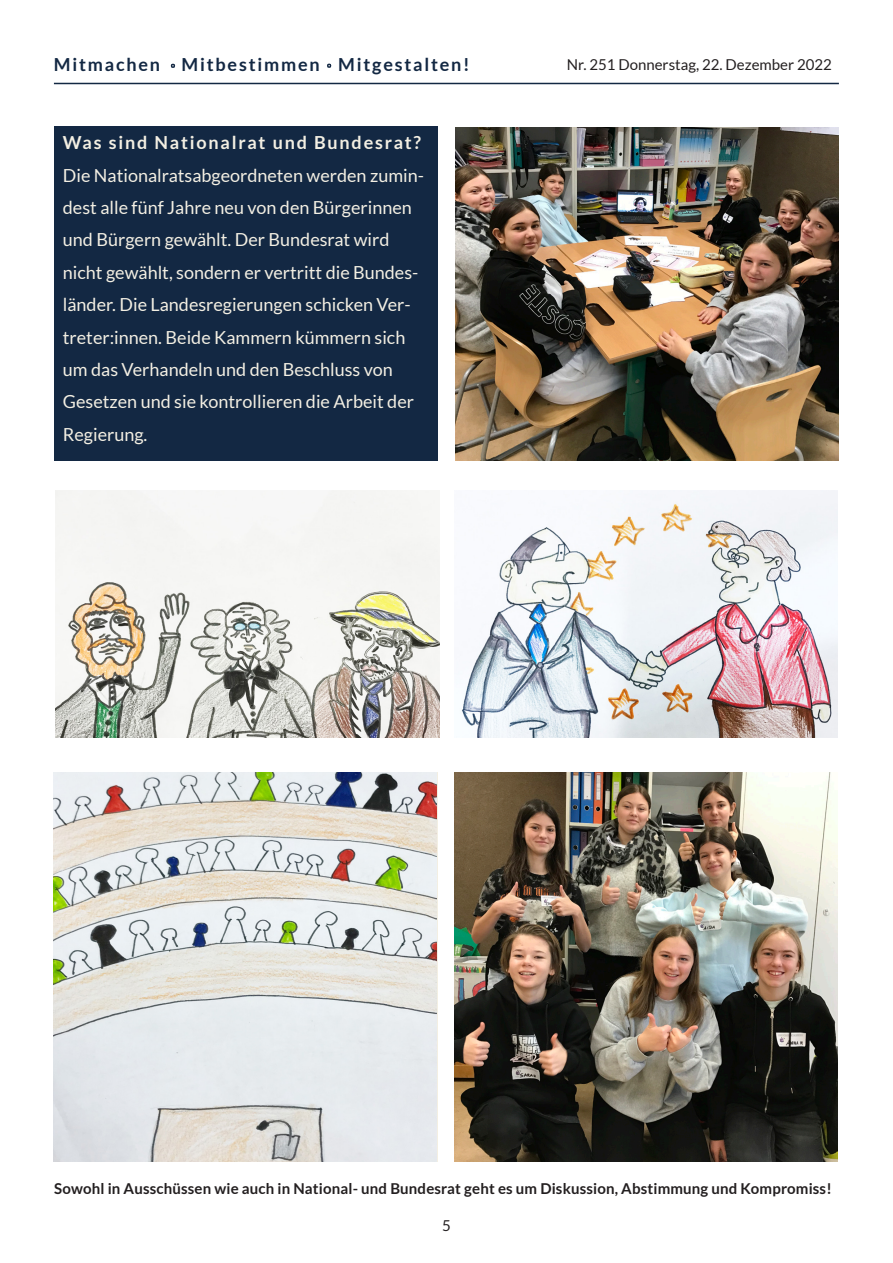
<style>
.page{position:relative;width:893px;height:1263px;background:#fff}
.page>*{position:absolute;margin:0;border:0;box-sizing:border-box;transform-origin:0 0}
.t1{font:18px/32.4px "Lato";color:#f3efe3}
.t2{font:700 18px "Lato";letter-spacing:.1em;color:#132843}
.t3{font:700 18px "Lato";letter-spacing:.1em;color:#f3efe3}
.t4{font:700 15px "Lato";letter-spacing:.01em;color:#231f20}
.t5{font:15px "Lato";color:#231f20}
</style>
<div class="page">
<hr style="left:54px;top:83px;width:785px;height:1px;background:#132843">
<svg style="left:171px;top:64px;width:4px;height:4px"></svg>
<svg style="left:327px;top:64px;width:4px;height:4px"></svg>
<img style="left:454px;top:772px;width:384px;height:389px">
<img style="left:56px;top:491px;width:383px;height:246px">
<img style="left:462px;top:491px;width:376px;height:246px">
<div style="left:54px;top:126px;width:384px;height:335px;background:#132843"></div>
<img style="left:456px;top:128px;width:383px;height:333px">
<img style="left:54px;top:772px;width:383px;height:389px">
<p class="t2" style="left:54px;top:54px;width:417px">Mitmachen Mitbestimmen Mitgestalten!</p>
<p class="t5" style="left:567px;top:56px;width:266px">Nr. 251 Donnerstag, 22. Dezember 2022</p>
<p class="t3" style="left:63px;top:132px;width:360px">Was sind Nationalrat und Bundesrat?</p>
<p class="t1" style="left:63px;top:159px;width:363px">Die Nationalratsabgeordneten werden zumin&shy;dest alle fünf Jahre neu von den Bürgerinnen und Bürgern gewählt. Der Bundesrat wird nicht gewählt, sondern er vertritt die Bundes&shy;länder. Die Landesregierungen schicken Ver&shy;treter:innen. Beide Kammern kümmern sich um das Verhandeln und den Beschluss von Gesetzen und sie kontrollieren die Arbeit der Regierung.</p>
<p class="t4" style="left:54px;top:1180px;width:779px">Sowohl in Ausschüssen wie auch in National- und Bundesrat geht es um Diskussion, Abstimmung und Kompromiss!</p>
<p class="t5" style="left:442px;top:1217px;width:10px">5</p>
</div>
